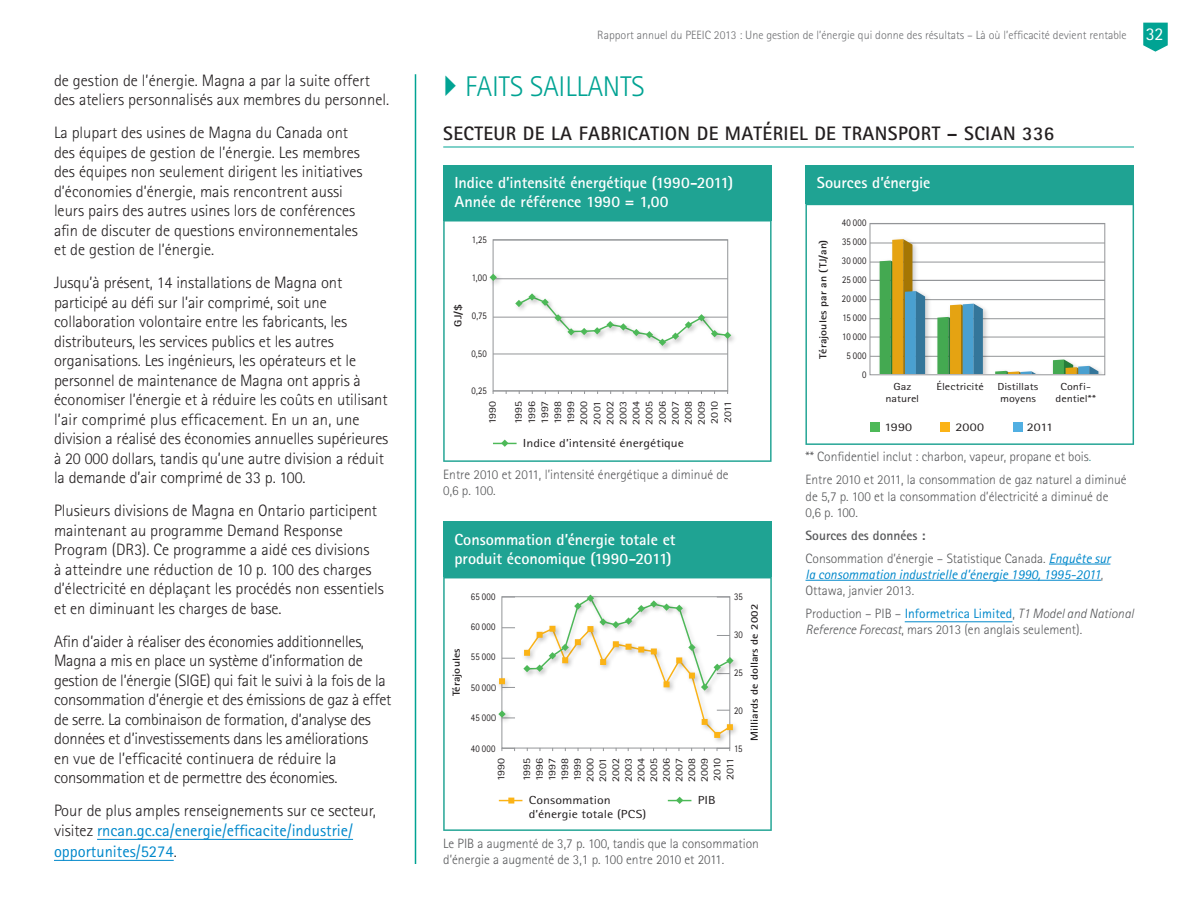
<style>
.page{position:relative;width:1188px;height:918px;background:#fff}
.page>*{position:absolute;margin:0;border:0;box-sizing:border-box;transform-origin:0 0}
.t1{font:300 28.5px "Rotis Sans Serif Std";color:#00a393}
.t2{font:700 19.5px "Rotis Sans Serif Std";letter-spacing:.02em;color:#231f20}
.t3{font:300 16.5px/19.5px "Rotis Sans Serif Std";letter-spacing:-.005em;color:#231f20}
.t4{font:16.5px "Rotis Sans Serif Std";color:#0088cb}
.t5{font:700 16.05px/19.2px "Rotis Sans Serif Std";letter-spacing:-.005em;color:#fff}
.t6{font:300 13.5px/16.2px "Rotis Sans Serif Std";color:#57585a}
.t7{font:700 13.5px "Rotis Sans Serif Std";color:#57585a}
.t8{font:300 12px "Rotis Sans Serif Std";color:#6c6d70}
.t9{font:11.7px/14px "Rotis Sans Serif Std";color:#231f20;scale:1.19 1}
.t10{font:10.2px/13px "Rotis Sans Serif Std";letter-spacing:.005em;color:#231f20;text-align:justify;scale:1.17 1}
.t11{font:10.2px "Rotis Sans Serif Std";letter-spacing:.005em;color:#231f20;scale:.86 1}
.t12{font:700 10.2px "Rotis Sans Serif Std";letter-spacing:.005em;color:#231f20;scale:1.16 1}
.t13{font:10.2px/12.3px "Rotis Sans Serif Std";letter-spacing:.005em;color:#231f20;text-align:center;scale:1.19 1}
.t14{font:10.2px/19px "Rotis Sans Serif Std";letter-spacing:.035em;color:#231f20;text-align:right;scale:.86 1}
.s1{font-weight:400;color:#0088cb}
.s2{font-weight:300;color:#231f20}
.s3{font-weight:400;font-size:18px;color:#fff}
.s4{color:#339a9a}
.s5{font-weight:400;font-style:italic;color:#0088cb}
.s6{font-style:italic}
</style>
<div class="page">
<hr style="left:415px;top:74px;width:1px;height:790px;background:#00a393">
<svg style="left:1143px;top:23px;width:25px;height:29px"></svg>
<hr style="left:443px;top:147px;width:691px;height:1px;background:#00a393">
<hr style="left:97px;top:839px;width:256px;height:1px;background:#0088cb">
<hr style="left:54px;top:860px;width:120px;height:1px;background:#0088cb">
<hr style="left:1049px;top:564px;width:61px;height:1px;background:#0088cb">
<hr style="left:806px;top:580px;width:295px;height:1px;background:#0088cb">
<hr style="left:905px;top:621px;width:107px;height:1px;background:#0088cb">
<svg style="left:443px;top:220px;width:329px;height:242px"></svg>
<div style="left:443px;top:165px;width:329px;height:55px;background:#1fa393"></div>
<div style="left:493px;top:239px;width:235px;height:152px;border:1px solid #939598"></div>
<svg style="left:493px;top:440px;width:24px;height:7px"></svg>
<hr style="left:493px;top:240px;width:235px;height:1px;background:#939598">
<hr style="left:493px;top:354px;width:235px;height:1px;background:#939598">
<hr style="left:493px;top:317px;width:235px;height:1px;background:#939598">
<hr style="left:493px;top:390px;width:235px;height:1px;background:#939598">
<hr style="left:493px;top:278px;width:235px;height:1px;background:#939598">
<img style="left:485px;top:270px;width:20px;height:19px">
<svg style="left:490px;top:274px;width:7px;height:7px"></svg>
<img style="left:511px;top:289px;width:229px;height:65px">
<svg style="left:515px;top:293px;width:216px;height:53px"></svg>
<svg style="left:805px;top:204px;width:329px;height:241px"></svg>
<div style="left:805px;top:165px;width:329px;height:39px;background:#1fa393"></div>
<div style="left:870px;top:223px;width:235px;height:152px;border:1px solid #939598"></div>
<svg style="left:443px;top:577px;width:329px;height:254px"></svg>
<div style="left:443px;top:522px;width:329px;height:55px;background:#1fa393"></div>
<svg style="left:499px;top:798px;width:23px;height:6px"></svg>
<svg style="left:668px;top:797px;width:23px;height:7px"></svg>
<svg style="left:502px;top:597px;width:13px;height:1px"></svg>
<svg style="left:502px;top:658px;width:13px;height:1px"></svg>
<svg style="left:502px;top:627px;width:13px;height:1px"></svg>
<svg style="left:502px;top:748px;width:13px;height:3px"></svg>
<svg style="left:717px;top:748px;width:13px;height:3px"></svg>
<img style="left:522px;top:699px;width:216px;height:45px">
<img style="left:495px;top:674px;width:19px;height:19px">
<svg style="left:499px;top:678px;width:16px;height:10px"></svg>
<img style="left:710px;top:738px;width:19px;height:8px">
<img style="left:723px;top:720px;width:19px;height:19px">
<img style="left:494px;top:706px;width:20px;height:20px">
<svg style="left:498px;top:710px;width:17px;height:9px"></svg>
<img style="left:519px;top:590px;width:223px;height:109px">
<svg style="left:523px;top:595px;width:211px;height:143px"></svg>
<p class="t3" style="left:54px;top:70px;width:337px">de gestion de l’énergie. Magna a par la suite offert des ateliers personnalisés aux membres du personnel.</p>
<p class="t3" style="left:54px;top:123px;width:310px">La plupart des usines de Magna du Canada ont des équipes de gestion de l’énergie. Les membres des équipes non seulement dirigent les initiatives d’économies d’énergie, mais rencontrent aussi leurs pairs des autres usines lors de conférences afin de discuter de questions environnementales et de gestion de l’énergie.</p>
<p class="t3" style="left:54px;top:273px;width:336px">Jusqu’à présent, 14 installations de Magna ont participé au défi sur l’air comprimé, soit une collaboration volontaire entre les fabricants, les distributeurs, les services publics et les autres organisations. Les ingénieurs, les opérateurs et le personnel de maintenance de Magna ont appris à économiser l’énergie et à réduire les coûts en utilisant l’air comprimé plus efficacement. En un an, une division a réalisé des économies annuelles supérieures à 20 000 dollars, tandis qu’une autre division a réduit la demande d’air comprimé de 33 p. 100.</p>
<p class="t3" style="left:54px;top:501px;width:331px">Plusieurs divisions de Magna en Ontario participent maintenant au programme Demand Response Program (DR3). Ce programme a aidé ces divisions<br>à atteindre une réduction de 10 p. 100 des charges d’électricité en déplaçant les procédés non essentiels et en diminuant les charges de base.</p>
<p class="t3" style="left:54px;top:631px;width:339px">Afin d’aider à réaliser des économies additionnelles, Magna a mis en place un système d’information de gestion de l’énergie (SIGE) qui fait le suivi à la fois de la consommation d’énergie et des émissions de gaz à effet de serre. La combinaison de formation, d’analyse des données et d’investissements dans les améliorations<br>en vue de l’efficacité continuera de réduire la consommation et de permettre des économies.</p>
<p class="t3" style="left:54px;top:801px;width:323px">Pour de plus amples renseignements sur ce secteur, visitez <span class="s1">rncan.gc.ca/energie/efficacite/industrie/</span></p>
<p class="t4" style="left:54px;top:841px;width:124px">opportunites/5274<span class="s2">.</span></p>
<p class="t8" style="left:597px;top:28px;width:568px">Rapport annuel du PEEIC 2013 : Une gestion de l’énergie qui donne des résultats – Là où l’efficacité devient rentable <span class="s3">32</span></p>
<h3 class="t1" style="left:465px;top:70px;width:181px">FAITS SAILLANTS</h3>
<h4 class="t2" style="left:443px;top:121px;width:613px">SECTEUR DE LA FABRICATION DE MATÉRIEL DE TRANSPORT – SCIAN 336</h4>
<p class="t5" style="left:455px;top:172px;width:280px">Indice d’intensité énergétique (1990-2011)<br>Année de référence 1990 = 1,00</p>
<p class="t12" style="left:451px;top:327px;width:21px;rotate:-90deg">GJ/$</p>
<p class="t11" style="left:472px;top:233px;width:19px">1,25</p>
<p class="t11" style="left:472px;top:271px;width:19px">1,00</p>
<p class="t11" style="left:472px;top:309px;width:19px">0,75</p>
<p class="t11" style="left:471px;top:347px;width:19px">0,50</p>
<p class="t11" style="left:472px;top:385px;width:19px">0,25</p>
<p class="t10" style="left:486px;top:424px;width:22px;rotate:-90deg">1990</p>
<p class="t10" style="left:512px;top:425px;width:22px;rotate:-90deg">1995<br>1996<br>1997<br>1998<br>1999<br>2000<br>2001<br>2002<br>2003<br>2004<br>2005<br>2006<br>2007<br>2008<br>2009<br>2010<br>2011</p>
<p class="t9" style="left:523px;top:436px;width:137px">Indice d’intensité énergétique</p>
<p class="t6" style="left:443px;top:466px;width:287px">Entre 2010 et 2011, l’intensité énergétique a diminué de<br>0,6 p. 100.</p>
<p class="t5" style="left:455px;top:529px;width:223px">Consommation d’énergie totale et produit économique (1990-2011)</p>
<p class="t12" style="left:450px;top:696px;width:43px;rotate:-90deg">Térajoules</p>
<p class="t11" style="left:471px;top:590px;width:30px">65 000</p>
<p class="t11" style="left:471px;top:621px;width:30px">60 000</p>
<p class="t11" style="left:471px;top:651px;width:30px">55 000</p>
<p class="t11" style="left:471px;top:681px;width:30px">50 000</p>
<p class="t11" style="left:471px;top:712px;width:30px">45 000</p>
<p class="t11" style="left:471px;top:742px;width:31px">40 000</p>
<p class="t11" style="left:734px;top:590px;width:12px">35</p>
<p class="t11" style="left:734px;top:628px;width:12px">30</p>
<p class="t11" style="left:734px;top:666px;width:12px">25</p>
<p class="t11" style="left:734px;top:704px;width:12px">20</p>
<p class="t11" style="left:734px;top:742px;width:11px">15</p>
<p class="t10" style="left:495px;top:781px;width:22px;rotate:-90deg">1990</p>
<p class="t10" style="left:520px;top:782px;width:22px;rotate:-90deg">1995<br>1996<br>1997<br>1998<br>1999<br>2000<br>2001<br>2002<br>2003<br>2004<br>2005<br>2006<br>2007<br>2008<br>2009<br>2010<br>2011</p>
<p class="t9" style="left:529px;top:793px;width:100px">Consommation d’énergie totale (PCS)</p>
<p class="t9" style="left:698px;top:793px;width:16px">PIB</p>
<p class="t12" style="left:748px;top:741px;width:120px;rotate:-90deg">Milliards de dollars de 2002</p>
<p class="t6" style="left:443px;top:835px;width:317px">Le PIB a augmenté de 3,7 p. 100, tandis que la consommation d’énergie a augmenté de 3,1 p. 100 entre 2010 et 2011.</p>
<p class="t5" style="left:817px;top:172px;width:115px">Sources d’énergie</p>
<p class="t12" style="left:817px;top:358px;width:104px;rotate:-90deg">Térajoules par an (TJ/an)</p>
<p class="t14" style="left:842px;top:213px;width:31px">40 000<br>35 000<br>30 000<br>25 000<br>20 000<br>15 000<br>10 000<br>5 000<br>0</p>
<p class="t13" style="left:886px;top:380px;width:30px">Gaz naturel</p>
<p class="t13" style="left:937px;top:380px;width:41px">Électricité</p>
<p class="t13" style="left:1056px;top:380px;width:35px">Confi&shy;dentiel**</p>
<p class="t13" style="left:998px;top:380px;width:36px;text-align:left">Distillats moyens</p>
<p class="t9" style="left:884px;top:420px;width:25px">1990</p>
<p class="t9" style="left:956px;top:420px;width:26px">2000</p>
<p class="t9" style="left:1027px;top:420px;width:24px">2011</p>
<p class="t6" style="left:806px;top:449px;width:287px">** Confidentiel inclut : charbon, vapeur, propane et bois<span class="s4">.</span></p>
<p class="t6" style="left:806px;top:472px;width:323px">Entre 2010 et 2011, la consommation de gaz naturel a diminué de 5,7 p. 100 et la consommation d’électricité a diminué de<br>0,6 p. 100.</p>
<p class="t7" style="left:806px;top:527px;width:121px">Sources des données :</p>
<p class="t6" style="left:806px;top:550px;width:306px">Consommation d’énergie – Statistique Canada. <span class="s5">Enquête sur la consommation industrielle d’énergie 1990, 1995-2011</span>,<br>Ottawa, janvier 2013.</p>
<p class="t6" style="left:806px;top:605px;width:330px">Production – PIB – <span class="s1">Informetrica Limited</span>, <span class="s6">T1 Model and National<br>Reference Forecast</span>, mars 2013 (en anglais seulement).</p>
</div>
